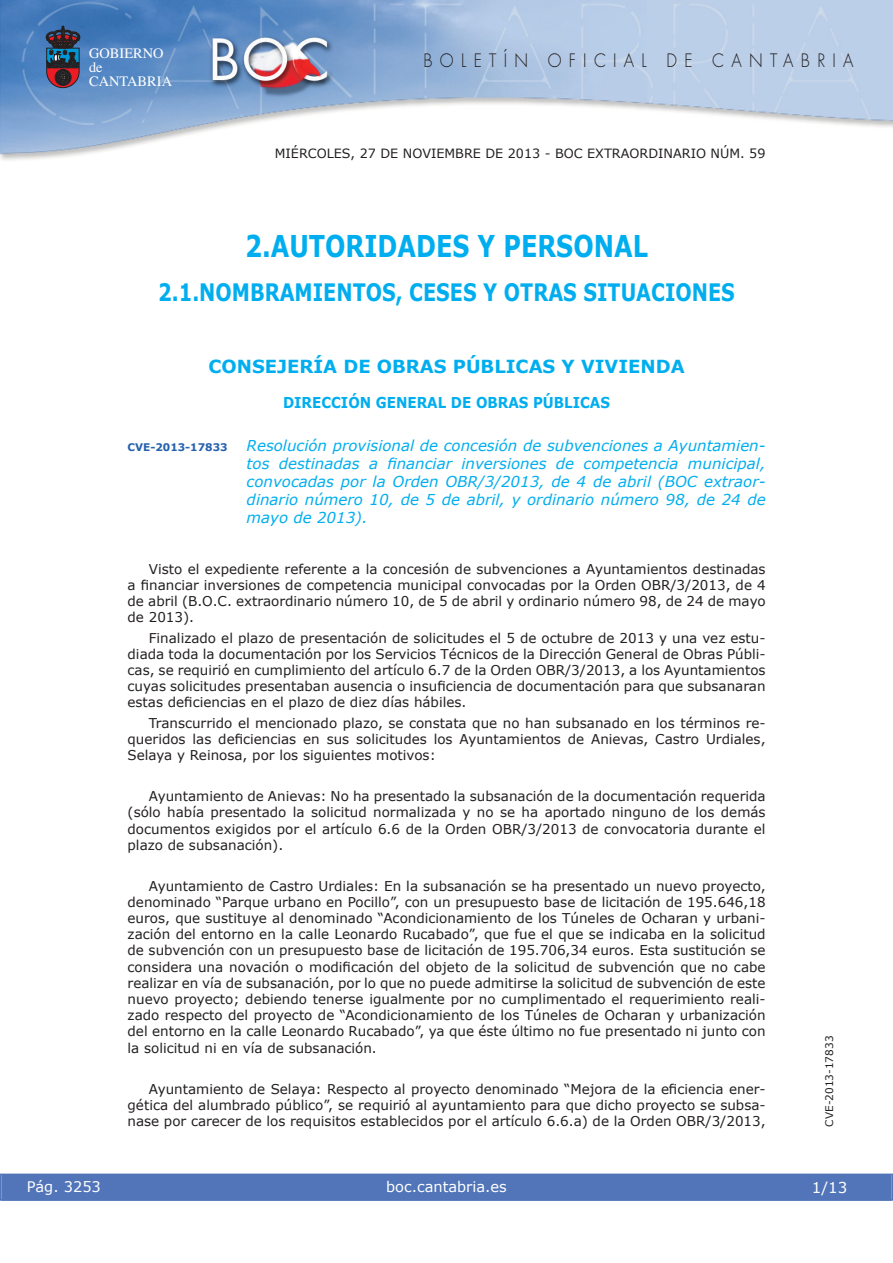
<style>
.page{position:relative;width:893px;height:1263px;background:#fff}
.page>*{position:absolute;margin:0;border:0;box-sizing:border-box;transform-origin:0 0}
.t1{font:700 30px "Verdana";color:#00aeef;scale:.8 1}
.t2{font:700 24px "Verdana";color:#00aeef;scale:.8 1}
.t3{font:700 18px "Verdana";color:#00aeef}
.t4{font:300 18px "Futura";letter-spacing:.45em;color:#231f20;scale:.9 1}
.t5{font:italic 15px/18px "Verdana";color:#00aeef;text-align:justify}
.t6{font:700 15px "Verdana";color:#00aeef;scale:.9 1}
.t7{font:15px "Verdana";color:#fff}
.t8{font:14.55px "Verdana";color:#fff}
.t9{font:14.4px/14.1px "Times";color:#fff}
.t10{font:13.5px/16.2px "Verdana";color:#231f20;text-align:justify}
.t11{font:12.75px "Verdana";color:#231f20}
.t12{font:10.5px "Verdana";color:#231f20}
.t13{font:700 10.5px "Verdana";color:#2561ad}
</style>
<div class="page">
<img style="left:0;top:0;width:893px;height:161px">
<svg style="left:46px;top:26px;width:34px;height:62px"></svg>
<div style="left:1px;top:1174px;width:890px;height:27px;background:#5175b8"></div>
<div style="left:0;top:1174px;width:893px;height:27px;border:1px solid #5175b8"></div>
<p class="t9" style="left:89px;top:47px;width:85px">GOBIERNO de<br>CANTABRIA</p>
<h3 class="t4" style="left:423px;top:52px;width:479px">BOLETÍN OFICIAL DE CANTABRIA</h3>
<p class="t11" style="left:275px;top:145px;width:492px">MIÉRCOLES, 27 DE NOVIEMBRE DE 2013 - BOC EXTRAORDINARIO NÚM. 59</p>
<h1 class="t1" style="left:245px;top:227px;width:505px">2.AUTORIDADES Y PERSONAL</h1>
<h2 class="t2" style="left:158px;top:277px;width:722px">2.1.NOMBRAMIENTOS, CESES Y OTRAS SITUACIONES</h2>
<h3 class="t3" style="left:208px;top:355px;width:478px">CONSEJERÍA DE OBRAS PÚBLICAS Y VIVIENDA</h3>
<p class="t6" style="left:283px;top:393px;width:365px">DIRECCIÓN GENERAL DE OBRAS PÚBLICAS</p>
<p class="t13" style="left:128px;top:441px;width:102px">CVE-2013-17833</p>
<p class="t5" style="left:247px;top:436px;width:520px">Resolución provisional de concesión de subvenciones a Ayuntamien&shy;tos destinadas a financiar inversiones de competencia municipal, convocadas por la Orden OBR/3/2013, de 4 de abril (BOC extraor&shy;dinario número 10, de 5 de abril, y ordinario número 98, de 24 de mayo de 2013).</p>
<p class="t10" style="left:128px;top:560px;width:640px;text-indent:21px">Visto el expediente referente a la concesión de subvenciones a Ayuntamientos destinadas a financiar inversiones de competencia municipal convocadas por la Orden OBR/3/2013, de 4 de abril (B.O.C. extraordinario número 10, de 5 de abril y ordinario número 98, de 24 de mayo de 2013).</p>
<p class="t10" style="left:128px;top:629px;width:639px;text-indent:21px">Finalizado el plazo de presentación de solicitudes el 5 de octubre de 2013 y una vez estu&shy;diada toda la documentación por los Servicios Técnicos de la Dirección General de Obras Públi&shy;cas, se requirió en cumplimiento del artículo 6.7 de la Orden OBR/3/2013, a los Ayuntamientos cuyas solicitudes presentaban ausencia o insuficiencia de documentación para que subsanaran estas deficiencias en el plazo de diez días hábiles.</p>
<p class="t10" style="left:128px;top:714px;width:639px;text-indent:21px">Transcurrido el mencionado plazo, se constata que no han subsanado en los términos re&shy;queridos las deficiencias en sus solicitudes los Ayuntamientos de Anievas, Castro Urdiales, Selaya y Reinosa, por los siguientes motivos:</p>
<p class="t10" style="left:128px;top:788px;width:639px;text-indent:21px">Ayuntamiento de Anievas: No ha presentado la subsanación de la documentación requerida (sólo había presentado la solicitud normalizada y no se ha aportado ninguno de los demás documentos exigidos por el artículo 6.6 de la Orden OBR/3/2013 de convocatoria durante el plazo de subsanación).</p>
<p class="t10" style="left:128px;top:877px;width:640px;text-indent:21px">Ayuntamiento de Castro Urdiales: En la subsanación se ha presentado un nuevo proyecto, denominado “Parque urbano en Pocillo”, con un presupuesto base de licitación de 195.646,18 euros, que sustituye al denominado “Acondicionamiento de los Túneles de Ocharan y urbani&shy;zación del entorno en la calle Leonardo Rucabado”, que fue el que se indicaba en la solicitud de subvención con un presupuesto base de licitación de 195.706,34 euros. Esta sustitución se considera una novación o modificación del objeto de la solicitud de subvención que no cabe realizar en vía de subsanación, por lo que no puede admitirse la solicitud de subvención de este nuevo proyecto; debiendo tenerse igualmente por no cumplimentado el requerimiento reali&shy;zado respecto del proyecto de “Acondicionamiento de los Túneles de Ocharan y urbanización del entorno en la calle Leonardo Rucabado”, ya que éste último no fue presentado ni junto con la solicitud ni en vía de subsanación.</p>
<p class="t10" style="left:128px;top:1080px;width:639px;text-indent:21px">Ayuntamiento de Selaya: Respecto al proyecto denominado “Mejora de la eficiencia ener&shy;gética del alumbrado público”, se requirió al ayuntamiento para que dicho proyecto se subsa&shy;nase por carecer de los requisitos establecidos por el artículo 6.6.a) de la Orden OBR/3/2013,</p>
<p class="t12" style="left:823px;top:1127px;width:92px;rotate:-90deg">CVE-2013-17833</p>
<p class="t8" style="left:27px;top:1177px;width:76px">Pág. 3253</p>
<p class="t8" style="left:386px;top:1178px;width:122px">boc.cantabria.es</p>
<p class="t7" style="left:812px;top:1178px;width:37px">1/13</p>
</div>
